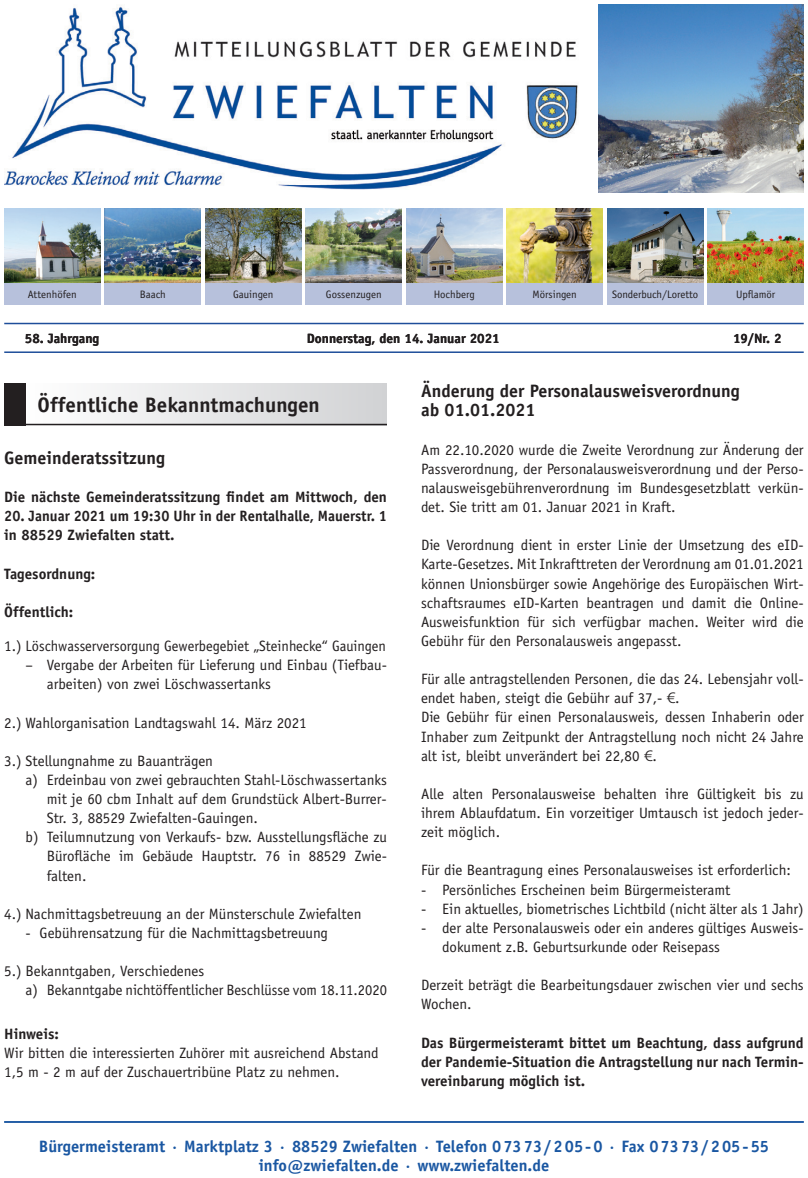
<style>
.page{position:relative;width:808px;height:1178px;background:#fff}
.page>*{position:absolute;margin:0;border:0;box-sizing:border-box;transform-origin:0 0}
.t1{font:700 21px "Officina Sans";color:#231f20}
.t2{font:700 18px/19.5px "Officina Sans";color:#231f20}
.t3{font:700 16.5px/19.5px "Officina Sans";color:#1a57a2;text-align:center}
.t4{font:15px/19.2px "Officina Sans";color:#231f20}
.t5{font:700 15px/19.2px "Officina Sans";color:#231f20}
.t6{font:700 13.5px "Officina Sans";color:#231f20}
.t7{font:10.8px "Officina Sans";color:#231f20}
.s1{font-family:"Linotype Euro Font Ato F"}
</style>
<div class="page">
<hr style="left:4px;top:1121px;width:800px;height:2px;background:#1a57a2">
<svg style="left:26px;top:383px;width:361px;height:41px"></svg>
<div style="left:4px;top:383px;width:22px;height:42px;background:#231f20"></div>
<hr style="left:4px;top:424px;width:383px;height:1px;background:#231f20">
<div style="left:4px;top:324px;width:800px;height:29px;background:#fff;border:2px solid #fff"></div>
<img style="left:4px;top:6px;width:574px;height:184px">
<img style="left:4px;top:208px;width:96px;height:75px">
<img style="left:105px;top:208px;width:96px;height:75px">
<img style="left:205px;top:208px;width:96px;height:75px">
<img style="left:306px;top:208px;width:96px;height:75px">
<img style="left:406px;top:208px;width:96px;height:75px">
<img style="left:507px;top:208px;width:96px;height:75px">
<img style="left:607px;top:208px;width:96px;height:75px">
<img style="left:708px;top:208px;width:96px;height:75px">
<div style="left:4px;top:283px;width:96px;height:21px;background:#b7c1dc"></div>
<div style="left:205px;top:283px;width:96px;height:21px;background:#b7c1dc"></div>
<div style="left:306px;top:283px;width:96px;height:21px;background:#b7c1dc"></div>
<div style="left:607px;top:283px;width:96px;height:21px;background:#b7c1dc"></div>
<div style="left:708px;top:283px;width:96px;height:21px;background:#b7c1dc"></div>
<div style="left:507px;top:283px;width:96px;height:21px;background:#b7c1dc"></div>
<div style="left:406px;top:283px;width:96px;height:21px;background:#b7c1dc"></div>
<div style="left:105px;top:283px;width:96px;height:21px;background:#b7c1dc"></div>
<hr style="left:4px;top:323px;width:800px;height:1px;background:#1e4e9a">
<hr style="left:4px;top:351px;width:800px;height:2px;background:#1e4e9a">
<img style="left:598px;top:4px;width:206px;height:188px">
<p class="t7" style="left:28px;top:288px;width:50px">Attenhöfen</p>
<p class="t7" style="left:140px;top:288px;width:28px">Baach</p>
<p class="t7" style="left:233px;top:288px;width:42px">Gauingen</p>
<p class="t7" style="left:326px;top:288px;width:57px">Gossenzugen</p>
<p class="t7" style="left:434px;top:288px;width:42px">Hochberg</p>
<p class="t7" style="left:532px;top:288px;width:46px">Mörsingen</p>
<p class="t7" style="left:612px;top:288px;width:88px">Sonderbuch/Loretto</p>
<p class="t7" style="left:736px;top:288px;width:41px">Upflamör</p>
<p class="t6" style="left:25px;top:330px;width:76px">58. Jahrgang</p>
<p class="t6" style="left:307px;top:330px;width:195px">Donnerstag, den 14. Januar 2021</p>
<p class="t6" style="left:733px;top:330px;width:50px">19/Nr. 2</p>
<h1 class="t1" style="left:38px;top:392px;width:284px">Öffentliche Bekanntmachungen</h1>
<p class="t2" style="left:4px;top:448px;width:163px">Gemeinderatssitzung</p>
<p class="t5" style="left:4px;top:487px;width:384px">Die nächste Gemeinderatssitzung findet am Mittwoch, den</p>
<p class="t5" style="left:4px;top:506px;width:384px">20. Januar 2021 um 19:30 Uhr in der Rentalhalle, Mauerstr. 1 in 88529 Zwiefalten statt.</p>
<p class="t5" style="left:4px;top:564px;width:93px">Tagesordnung:</p>
<p class="t5" style="left:4px;top:602px;width:71px">Öffentlich:</p>
<p class="t4" style="left:4px;top:636px;width:383px">1.) Löschwasserversorgung Gewerbegebiet „Steinhecke“ Gauingen</p>
<p class="t4" style="left:47px;top:655px;width:342px;text-indent:-21px">– Vergabe der Arbeiten für Lieferung und Einbau (Tiefbau&shy;arbeiten) von zwei Löschwassertanks</p>
<p class="t4" style="left:4px;top:713px;width:304px">2.) Wahlorganisation Landtagswahl 14. März 2021</p>
<p class="t4" style="left:4px;top:751px;width:210px">3.) Stellungnahme zu Bauanträgen</p>
<p class="t4" style="left:25px;top:770px;width:363px">a) Erdeinbau von zwei gebrauchten Stahl-Löschwassertanks</p>
<p class="t4" style="left:47px;top:789px;width:340px">mit je 60 cbm Inhalt auf dem Grundstück Albert-Burrer-</p>
<p class="t4" style="left:47px;top:808px;width:213px">Str. 3, 88529 Zwiefalten-Gauingen.</p>
<p class="t4" style="left:25px;top:828px;width:363px">b) Teilumnutzung von Verkaufs- bzw. Ausstellungsfläche zu</p>
<p class="t4" style="left:47px;top:847px;width:342px">Bürofläche im Gebäude Hauptstr. 76 in 88529 Zwie-</p>
<p class="t4" style="left:47px;top:866px;width:41px">falten.</p>
<p class="t4" style="left:4px;top:904px;width:359px">4.) Nachmittagsbetreuung an der Münsterschule Zwiefalten</p>
<p class="t4" style="left:4px;top:923px;width:325px">- Gebührensatzung für die Nachmittagsbetreuung</p>
<p class="t4" style="left:25px;top:961px;width:363px;text-indent:-21px">5.) Bekanntgaben, Verschiedenes<br>a) Bekanntgabe nichtöffentlicher Beschlüsse vom 18.11.2020</p>
<p class="t5" style="left:4px;top:1023px;width:56px">Hinweis:</p>
<p class="t4" style="left:4px;top:1043px;width:376px">Wir bitten die interessierten Zuhörer mit ausreichend Abstand<br>1,5 m - 2 m auf der Zuschauertribüne Platz zu nehmen.</p>
<p class="t2" style="left:421px;top:381px;width:320px">Änderung der Personalausweisverordnung ab 01.01.2021</p>
<p class="t4" style="left:421px;top:440px;width:384px;text-align:justify">Am 22.10.2020 wurde die Zweite Verordnung zur Änderung der Passverordnung, der Personalausweisverordnung und der Perso&shy;nalausweisgebührenverordnung im Bundesgesetzblatt verkün&shy;det. Sie tritt am 01. Januar 2021 in Kraft.</p>
<p class="t4" style="left:421px;top:536px;width:384px;text-align:justify">Die Verordnung dient in erster Linie der Umsetzung des eID-Karte-Gesetzes. Mit Inkrafttreten der Verordnung am 01.01.2021 können Unionsbürger sowie Angehörige des Europäischen Wirt&shy;schaftsraumes eID-Karten beantragen und damit die Online-Ausweisfunktion für sich verfügbar machen. Weiter wird die Gebühr für den Personalausweis angepasst.</p>
<p class="t4" style="left:421px;top:669px;width:384px">Für alle antragstellenden Personen, die das 24. Lebensjahr voll&shy;endet haben, steigt die Gebühr auf 37,- <span class="s1">1</span>.<br>Die Gebühr für einen Personalausweis, dessen Inhaberin oder Inhaber zum Zeitpunkt der Antragstellung noch nicht 24 Jahre alt ist, bleibt unverändert bei 22,80 <span class="s1">1</span>.</p>
<p class="t4" style="left:421px;top:784px;width:384px;text-align:justify">Alle alten Personalausweise behalten ihre Gültigkeit bis zu ihrem Ablaufdatum. Ein vorzeitiger Umtausch ist jedoch jeder&shy;zeit möglich.</p>
<p class="t4" style="left:421px;top:861px;width:371px">Für die Beantragung eines Personalausweises ist erforderlich:</p>
<p class="t4" style="left:421px;top:880px;width:311px">- Persönliches Erscheinen beim Bürgermeisteramt</p>
<p class="t4" style="left:421px;top:899px;width:384px">- Ein aktuelles, biometrisches Lichtbild (nicht älter als 1 Jahr)</p>
<p class="t4" style="left:442px;top:918px;width:363px;text-indent:-21px">- der alte Personalausweis oder ein anderes gültiges Ausweis&shy;dokument z.B. Geburtsurkunde oder Reisepass</p>
<p class="t4" style="left:421px;top:975px;width:384px">Derzeit beträgt die Bearbeitungsdauer zwischen vier und sechs<br>Wochen.</p>
<p class="t5" style="left:421px;top:1033px;width:384px;text-align:justify">Das Bürgermeisteramt bittet um Beachtung, dass aufgrund der Pandemie-Situation die Antragstellung nur nach Termin&shy;vereinbarung möglich ist.</p>
<p class="t3" style="left:39px;top:1136px;width:731px">Bürgermeisteramt · Marktplatz 3 · 88529 Zwiefalten · Telefon 07373/205-0 · Fax 07373/205-55 info@zwiefalten.de · www.zwiefalten.de</p>
</div>
